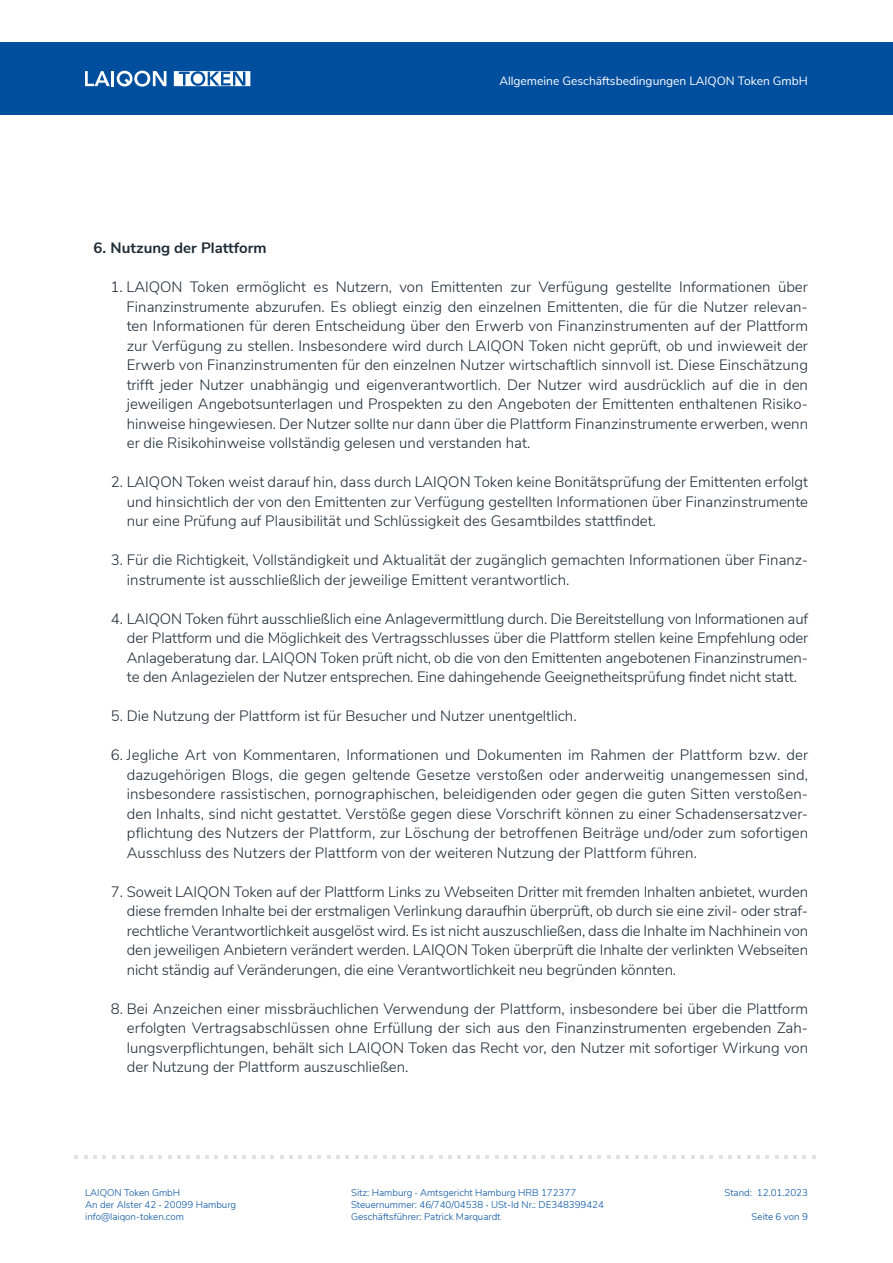
<style>
.page{position:relative;width:893px;height:1263px;background:#fff}
.page>*{position:absolute;margin:0;border:0;box-sizing:border-box;transform-origin:0 0}
.t1{font:300 15px/19.5px "Nunito Sans";color:#1d2b37;text-align:justify}
.t2{font:700 15px "Nunito Sans";color:#1d2b37}
.t3{font:12px "Nunito Sans";color:#fff}
.t4{font:300 9.75px/12px "Nunito Sans";color:#004f9f}
.s1{font-size:12.75px}
</style>
<div class="page">
<div style="left:0;top:43px;width:893px;height:72px;background:#004f9f"></div>
<svg style="left:74px;top:1155px;width:4px;height:4px"></svg>
<svg style="left:84px;top:1155px;width:22px;height:4px"></svg>
<svg style="left:112px;top:1155px;width:22px;height:4px"></svg>
<svg style="left:140px;top:1155px;width:22px;height:4px"></svg>
<svg style="left:168px;top:1155px;width:22px;height:4px"></svg>
<svg style="left:196px;top:1155px;width:22px;height:4px"></svg>
<svg style="left:224px;top:1155px;width:22px;height:4px"></svg>
<svg style="left:252px;top:1155px;width:22px;height:4px"></svg>
<svg style="left:280px;top:1155px;width:13px;height:4px"></svg>
<svg style="left:299px;top:1155px;width:3px;height:4px"></svg>
<svg style="left:308px;top:1155px;width:13px;height:4px"></svg>
<svg style="left:327px;top:1155px;width:3px;height:4px"></svg>
<svg style="left:336px;top:1155px;width:13px;height:4px"></svg>
<svg style="left:355px;top:1155px;width:3px;height:4px"></svg>
<svg style="left:364px;top:1155px;width:13px;height:4px"></svg>
<svg style="left:383px;top:1155px;width:3px;height:4px"></svg>
<svg style="left:392px;top:1155px;width:13px;height:4px"></svg>
<svg style="left:411px;top:1155px;width:3px;height:4px"></svg>
<svg style="left:420px;top:1155px;width:13px;height:4px"></svg>
<svg style="left:439px;top:1155px;width:3px;height:4px"></svg>
<svg style="left:448px;top:1155px;width:13px;height:4px"></svg>
<svg style="left:467px;top:1155px;width:3px;height:4px"></svg>
<svg style="left:476px;top:1155px;width:13px;height:4px"></svg>
<svg style="left:495px;top:1155px;width:3px;height:4px"></svg>
<svg style="left:504px;top:1155px;width:13px;height:4px"></svg>
<svg style="left:523px;top:1155px;width:3px;height:4px"></svg>
<svg style="left:532px;top:1155px;width:13px;height:4px"></svg>
<svg style="left:551px;top:1155px;width:22px;height:4px"></svg>
<svg style="left:579px;top:1155px;width:22px;height:4px"></svg>
<svg style="left:607px;top:1155px;width:22px;height:4px"></svg>
<svg style="left:635px;top:1155px;width:22px;height:4px"></svg>
<svg style="left:663px;top:1155px;width:22px;height:4px"></svg>
<svg style="left:691px;top:1155px;width:22px;height:4px"></svg>
<svg style="left:719px;top:1155px;width:22px;height:4px"></svg>
<svg style="left:747px;top:1155px;width:22px;height:4px"></svg>
<svg style="left:775px;top:1155px;width:31px;height:4px"></svg>
<svg style="left:812px;top:1155px;width:4px;height:4px"></svg>
<svg style="left:85px;top:71px;width:25px;height:15px"></svg>
<hr style="left:111px;top:71px;width:3px;height:15px;background:#fff">
<svg style="left:116px;top:70px;width:50px;height:17px"></svg>
<svg style="left:174px;top:71px;width:76px;height:15px"></svg>
<div style="left:193px;top:74px;width:10px;height:10px;background:#fff;border-radius:50%"></div>
<p class="t3" style="left:499px;top:73px;width:310px">Allgemeine Geschäftsbedingungen LAIQON Token GmbH</p>
<p class="t2" style="left:94px;top:237px;width:175px">6. Nutzung der Plattform</p>
<p class="t1" style="left:127px;top:276px;width:683px;text-indent:-16px">1. LAIQON Token ermöglicht es Nutzern, von Emittenten zur Verfügung gestellte Informationen über Finanzinstrumente abzurufen. Es obliegt einzig den einzelnen Emittenten, die für die Nutzer relevan&shy;ten Informationen für deren Entscheidung über den Erwerb von Finanzinstrumenten auf der Plattform zur Verfügung zu stellen. Insbesondere wird durch LAIQON Token nicht geprüft, ob und inwieweit der Erwerb von Finanzinstrumenten für den einzelnen Nutzer wirtschaftlich sinnvoll ist. Diese Einschätzung trifft jeder Nutzer unabhängig und eigenverantwortlich. Der Nutzer wird ausdrücklich auf die in den jeweiligen Angebotsunterlagen und Prospekten zu den Angeboten der Emittenten enthaltenen Risiko&shy;hinweise hingewiesen. Der Nutzer sollte nur dann über die Plattform Finanzinstrumente erwerben, wenn er die Risikohinweise vollständig gelesen und verstanden hat.</p>
<p class="t1" style="left:127px;top:471px;width:683px;text-indent:-16px">2. LAIQON Token weist darauf hin, dass durch LAIQON Token keine Bonitätsprüfung der Emittenten erfolgt und hinsichtlich der von den Emittenten zur Verfügung gestellten Informationen über Finanzinstrumente nur eine Prüfung auf Plausibilität und Schlüssigkeit des Gesamtbildes stattfindet.</p>
<p class="t1" style="left:127px;top:549px;width:683px;text-indent:-16px">3. Für die Richtigkeit, Vollständigkeit und Aktualität der zugänglich gemachten Informationen über Finanz&shy;instrumente ist ausschließlich der jeweilige Emittent verantwortlich.</p>
<p class="t1" style="left:127px;top:608px;width:683px;text-indent:-16px">4. LAIQON Token führt ausschließlich eine Anlagevermittlung durch. Die Bereitstellung von Informationen auf der Plattform und die Möglichkeit des Vertragsschlusses über die Plattform stellen keine Empfehlung oder Anlageberatung dar. LAIQON Token prüft nicht, ob die von den Emittenten angebotenen Finanzinstrumen&shy;te den Anlagezielen der Nutzer entsprechen. Eine dahingehende Geeignetheitsprüfung findet nicht statt.</p>
<p class="t1" style="left:111px;top:705px;width:467px">5. Die Nutzung der Plattform ist für Besucher und Nutzer unentgeltlich.</p>
<p class="t1" style="left:127px;top:744px;width:683px;text-indent:-16px">6. Jegliche Art von Kommentaren, Informationen und Dokumenten im Rahmen der Plattform bzw. der dazugehörigen Blogs, die gegen geltende Gesetze verstoßen oder anderweitig unangemessen sind, insbesondere rassistischen, pornographischen, beleidigenden oder gegen die guten Sitten verstoßen&shy;den Inhalts, sind nicht gestattet. Verstöße gegen diese Vorschrift können zu einer Schadensersatzver&shy;pflichtung des Nutzers der Plattform, zur Löschung der betroffenen Beiträge und/oder zum sofortigen Ausschluss des Nutzers der Plattform von der weiteren Nutzung der Plattform führen.</p>
<p class="t1" style="left:127px;top:881px;width:683px;text-indent:-16px">7. Soweit LAIQON Token auf der Plattform Links zu Webseiten Dritter mit fremden Inhalten anbietet, wurden diese fremden Inhalte bei der erstmaligen Verlinkung daraufhin überprüft, ob durch sie eine zivil- oder straf&shy;rechtliche Verantwortlichkeit ausgelöst wird. Es ist nicht auszuschließen, dass die Inhalte im Nachhinein von den jeweiligen Anbietern verändert werden. LAIQON Token überprüft die Inhalte der verlinkten Webseiten nicht ständig auf Veränderungen, die eine Verantwortlichkeit neu begründen könnten.</p>
<p class="t1" style="left:127px;top:998px;width:683px;text-indent:-16px">8. Bei Anzeichen einer missbräuchlichen Verwendung der Plattform, insbesondere bei über die Plattform erfolgten Vertragsabschlüssen ohne Erfüllung der sich aus den Finanzinstrumenten ergebenden Zah&shy;lungsverpflichtungen, behält sich LAIQON Token das Recht vor, den Nutzer mit sofortiger Wirkung von der Nutzung der Plattform auszuschließen.</p>
<p class="t4" style="left:85px;top:1186px;width:152px">LAIQON Token GmbH<br>An der Alster 42 <span class="s1">·</span> 20099 Hamburg info@laiqon-token.com</p>
<p class="t4" style="left:351px;top:1186px;width:254px">Sitz: Hamburg <span class="s1">·</span> Amtsgericht Hamburg HRB 172377<br>Steuernummer: 46/740/04538 <span class="s1">·</span> USt-Id Nr.: DE348399424<br>Geschäftsführer: Patrick Marquardt</p>
<p class="t4" style="left:724px;top:1186px;width:85px">Stand: 12.01.2023</p>
<p class="t4" style="left:752px;top:1210px;width:58px">Seite 6 von 9</p>
</div>
